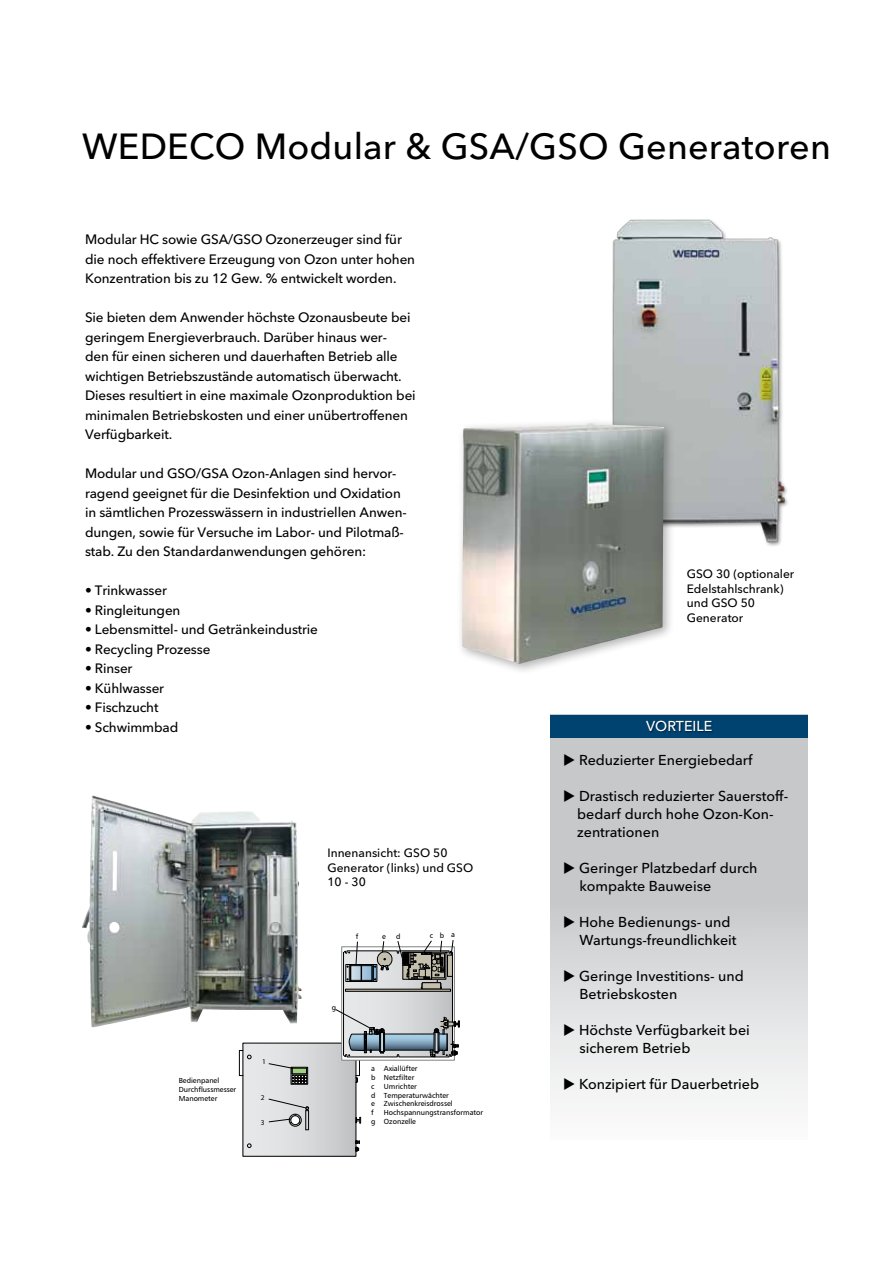
<style>
.page{position:relative;width:893px;height:1263px;background:#fff}
.page>*{position:absolute;margin:0;border:0;box-sizing:border-box;transform-origin:0 0}
.t1{font:500 36px "Avenir Next LT Pro";letter-spacing:.005em;color:#000}
.t2{font:500 14.25px/18px "Avenir Next LT Pro";color:#000}
.t3{font:500 14.25px "Avenir Next LT Pro";color:#fff}
.t4{font:500 13.5px/19.5px "Avenir Next LT Pro";letter-spacing:-.01em;color:#000}
.t5{font:500 12px/14.4px "Avenir Next LT Pro";color:#000}
.t6{font:7.35px/8.9px "Humanist 777 BT Roman B";color:#000}
.t7{font:7.35px "Myriad";color:#000}
</style>
<div class="page">
<div style="left:243px;top:1043px;width:113px;height:113px;background:linear-gradient(to right,#ecedee,#c4c6c8)"></div>
<div style="left:291px;top:1067px;width:17px;height:17px;border:1px solid #000"></div>
<svg style="left:269px;top:1063px;width:38px;height:21px"></svg>
<svg style="left:247px;top:1144px;width:4px;height:4px"></svg>
<svg style="left:269px;top:1099px;width:40px;height:31px"></svg>
<svg style="left:239px;top:1050px;width:12px;height:26px"></svg>
<svg style="left:336px;top:940px;width:124px;height:212px"></svg>
<svg style="left:551px;top:737px;width:257px;height:362px;background:#d3d4d6"></svg>
<div style="left:551px;top:715px;width:257px;height:22px;background:#004270"></div>
<div style="left:647px;top:721px;width:66px;height:12px;background:#000;opacity:.5"></div>
<img style="left:612px;top:219px;width:176px;height:327px">
<div style="left:456px;top:417px;width:220px;height:259px;background:#000;opacity:.3"></div>
<img style="left:462px;top:423px;width:202px;height:241px">
<img style="left:82px;top:796px;width:220px;height:231px">
<h1 class="t1" style="left:82px;top:125px;width:384px">WEDECO Modular &amp; GSA</h1>
<h1 class="t1" style="left:515px;top:125px;width:317px">/GSO Generatoren</h1>
<p class="t4" style="left:85px;top:230px;width:332px;text-indent:143px">/GSO Ozonerzeuger sind für die noch effektivere Erzeugung von Ozon unter hohen<br>Konzentration bis zu 12 Gew. % entwickelt worden.</p>
<p class="t4" style="left:85px;top:308px;width:332px">Sie bieten dem Anwender höchste Ozonausbeute bei geringem Energieverbrauch. Darüber hinaus wer-<br>den für einen sicheren und dauerhaften Betrieb alle wichtigen Betriebszustände automatisch überwacht.<br>Dieses resultiert in eine maximale Ozonproduktion bei minimalen Betriebskosten und einer unübertroffenen Verfügbarkeit.</p>
<p class="t4" style="left:85px;top:464px;width:127px">Modular und GSO/GSA</p>
<p class="t4" style="left:85px;top:230px;width:126px">Modular HC sowie GSA</p>
<p class="t4" style="left:85px;top:464px;width:323px;text-indent:147px">Ozon-Anlagen sind hervor&shy;ragend geeignet für die Desinfektion und Oxidation in sämtlichen Prozesswässern in industriellen Anwen&shy;dungen, sowie für Versuche im Labor- und Pilotmaß&shy;stab. Zu den Standardanwendungen gehören:</p>
<p class="t4" style="left:85px;top:581px;width:83px">• Trinkwasser</p>
<p class="t4" style="left:85px;top:600px;width:97px">• Ringleitungen</p>
<p class="t4" style="left:85px;top:620px;width:234px">• Lebensmittel- und Getränkeindustrie</p>
<p class="t4" style="left:85px;top:639px;width:127px">• Recycling Prozesse</p>
<p class="t4" style="left:85px;top:658px;width:49px">• Rinser</p>
<p class="t4" style="left:85px;top:678px;width:81px">• Kühlwasser</p>
<p class="t4" style="left:85px;top:697px;width:75px">• Fischzucht</p>
<p class="t4" style="left:85px;top:717px;width:95px">• Schwimmbad</p>
<p class="t3" style="left:646px;top:718px;width:68px">VORTEI LE</p>
<p class="t2" style="left:563px;top:751px;width:191px">◆ Reduzierter Energiebedarf</p>
<p class="t2" style="left:577px;top:787px;width:212px;text-indent:-14px">◆ Drastisch reduzierter Sauerstoff&shy;bedarf durch hohe Ozon-Kon&shy;zentrationen</p>
<p class="t2" style="left:579px;top:859px;width:179px;text-indent:-17px">◆ Geringer Platzbedarf durch kompakte Bauweise</p>
<p class="t2" style="left:579px;top:913px;width:159px;text-indent:-17px">◆ Hohe Bedienungs- und<br>Wartungs-freundlichkeit</p>
<p class="t2" style="left:579px;top:967px;width:166px;text-indent:-17px">◆ Geringe I nvestitions- und<br>Betriebskosten</p>
<p class="t2" style="left:579px;top:1021px;width:172px;text-indent:-17px">◆ H öchste Verfügbarkeit bei sicherem Betrieb</p>
<p class="t2" style="left:563px;top:1075px;width:198px">◆ Konzipiert für Dauerbetrieb</p>
<p class="t5" style="left:687px;top:567px;width:109px">GSO 30 (optionaler<br>Edelstahlschrank) und GSO 50<br>Generator</p>
<p class="t5" style="left:327px;top:846px;width:147px">I nnenansicht: GSO 50<br>Generator (links) und GSO<br>10 - 30</p>
<p class="t6" style="left:356px;top:932px;width:4px">f</p>
<p class="t6" style="left:382px;top:931px;width:5px">e</p>
<p class="t6" style="left:396px;top:931px;width:6px">d</p>
<p class="t6" style="left:430px;top:930px;width:27px">cba</p>
<p class="t6" style="left:332px;top:1003px;width:6px">g</p>
<p class="t7" style="left:262px;top:1058px;width:5px">1</p>
<p class="t6" style="left:371px;top:1064px;width:83px">a Axiallüfter<br>b Netzfilter<br>c Umrichter<br>d Temperaturwächter e Zwischenkreisdrossel f</p>
<p class="t6" style="left:166px;top:1076px;width:72px">1 Bedienpanel<br>2 Durchflussmesser<br>3 Manometer</p>
<p class="t7" style="left:261px;top:1094px;width:5px">2</p>
<p class="t6" style="left:371px;top:1108px;width:113px;text-indent:13px">Hochspannungstransformator g Ozonzelle</p>
<p class="t7" style="left:261px;top:1119px;width:5px">3</p>
</div>
